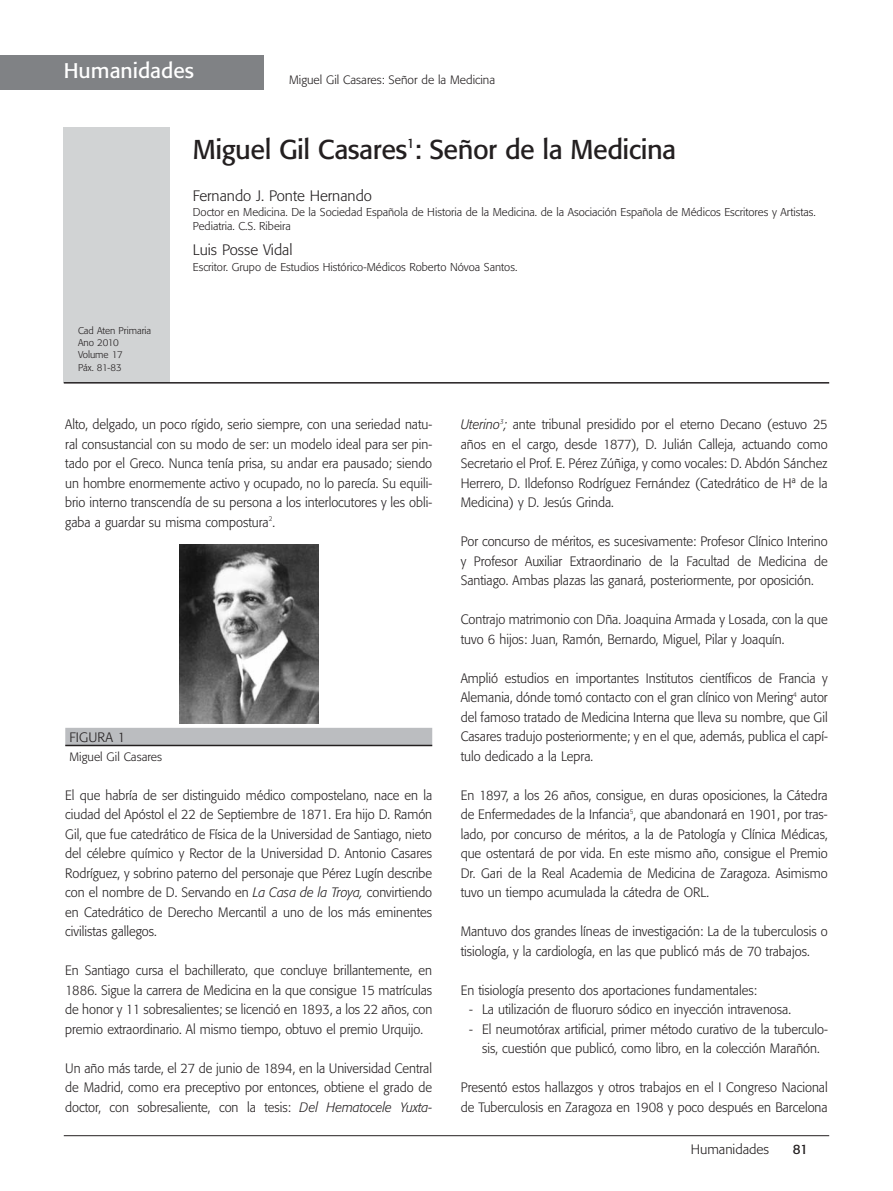
<style>
.page{position:relative;width:893px;height:1191px;background:#fff}
.page>*{position:absolute;margin:0;border:0;box-sizing:border-box;transform-origin:0 0}
.t1{font:27px "Formata";letter-spacing:-.02em;color:#231f20}
.t2{font:21px "Formata";color:#fff}
.t3{font:300 15px "Formata";color:#231f20}
.t4{font:300 13.5px/19.5px "Formata";color:#231f20;text-align:justify;scale:.95 1}
.t5{font:300 13.5px "Formata";color:#231f20}
.t6{font:13.5px "Formata";color:#231f20}
.t7{font:300 12px "Formata";color:#231f20}
.t8{font:300 11.25px/14px "Formata";color:#231f20}
.t9{font:300 9.75px/12px "Formata";color:#231f20}
.s1{font-style:italic}
</style>
<div class="page">
<div style="left:0;top:55px;width:264px;height:34px;background:#808285"></div>
<div style="left:64px;top:128px;width:106px;height:255px;background:#d1d3d4"></div>
<hr style="left:64px;top:382px;width:765px;height:1px;background:#231f20">
<hr style="left:64px;top:1135px;width:765px;height:1px;background:#231f20">
<div style="left:65px;top:728px;width:367px;height:18px;background:#bbbdc0"></div>
<hr style="left:65px;top:744px;width:367px;height:2px;background:#231f20">
<img style="left:179px;top:544px;width:140px;height:179px">
<h2 class="t2" style="left:64px;top:62px;width:132px">Humanidades</h2>
<p class="t7" style="left:289px;top:75px;width:208px">Miguel Gil Casares: Señor de la Medicina</p>
<p class="t9" style="left:78px;top:325px;width:75px">Cad Aten Primaria<br>Ano 2010<br>Volume 17<br>Páx. 81-83</p>
<h1 class="t1" style="left:193px;top:138px;width:485px">Miguel Gil Casares<sup>1</sup>: Señor de la Medicina</h1>
<p class="t3" style="left:193px;top:189px;width:181px">Fernando J. Ponte Hernando</p>
<p class="t8" style="left:193px;top:206px;width:624px">Doctor en Medicina. De la Sociedad Española de Historia de la Medicina. de la Asociación Española de Médicos Escritores y Artistas.<br>Pediatria. C.S. Ribeira</p>
<p class="t3" style="left:193px;top:243px;width:101px">Luis Posse Vidal</p>
<p class="t8" style="left:193px;top:261px;width:326px">Escritor. Grupo de Estudios Histórico-Médicos Roberto Nóvoa Santos.</p>
<p class="t4" style="left:65px;top:415px;width:388px">Alto, delgado, un poco rígido, serio siempre, con una seriedad natu&shy;ral consustancial con su modo de ser: un modelo ideal para ser pin&shy;tado por el Greco. Nunca tenía prisa, su andar era pausado; siendo un hombre enormemente activo y ocupado, no lo parecía. Su equili&shy;brio interno transcendía de su persona a los interlocutores y les obli&shy;gaba a guardar su misma compostura<sup>2</sup>.</p>
<p class="t5" style="left:70px;top:731px;width:57px">FIGURA 1</p>
<p class="t7" style="left:70px;top:751px;width:94px">Miguel Gil Casares</p>
<p class="t4" style="left:65px;top:786px;width:388px">El que habría de ser distinguido médico compostelano, nace en la ciudad del Apóstol el 22 de Septiembre de 1871. Era hijo D. Ramón Gil, que fue catedrático de Física de la Universidad de Santiago, nieto del célebre químico y Rector de la Universidad D. Antonio Casares Rodríguez, y sobrino paterno del personaje que Pérez Lugín describe con el nombre de D. Servando en <span class="s1">La Casa de la Troya,</span> convirtiendo en Catedrático de Derecho Mercantil a uno de los más eminentes civilistas gallegos.</p>
<p class="t4" style="left:65px;top:961px;width:388px">En Santiago cursa el bachillerato, que concluye brillantemente, en 1886. Sigue la carrera de Medicina en la que consigue 15 matrículas de honor y 11 sobresalientes; se licenció en 1893, a los 22 años, con premio extraordinario. Al mismo tiempo, obtuvo el premio Urquijo.</p>
<p class="t4" style="left:65px;top:1059px;width:388px">Un año más tarde, el 27 de junio de 1894, en la Universidad Central de Madrid, como era preceptivo por entonces, obtiene el grado de doctor, con sobresaliente, con la tesis: <span class="s1">Del Hematocele Yuxta-</span></p>
<p class="t4" style="left:461px;top:415px;width:388px"><span class="s1">Uterino</span><sup>3</sup><span class="s1">;</span> ante tribunal presidido por el eterno Decano (estuvo 25 años en el cargo, desde 1877), D. Julián Calleja, actuando como Secretario el Prof. E. Pérez Zúñiga, y como vocales: D. Abdón Sánchez Herrero, D. Ildefonso Rodríguez Fernández (Catedrático de Hª de la Medicina) y D. Jesús Grinda.</p>
<p class="t4" style="left:461px;top:532px;width:388px">Por concurso de méritos, es sucesivamente: Profesor Clínico Interino y Profesor Auxiliar Extraordinario de la Facultad de Medicina de Santiago. Ambas plazas las ganará, posteriormente, por oposición.</p>
<p class="t4" style="left:461px;top:610px;width:388px">Contrajo matrimonio con Dña. Joaquina Armada y Losada, con la que tuvo 6 hijos: Juan, Ramón, Bernardo, Miguel, Pilar y Joaquín.</p>
<p class="t4" style="left:461px;top:669px;width:388px">Amplió estudios en importantes Institutos científicos de Francia y Alemania, dónde tomó contacto con el gran clínico von Mering<sup>4</sup> autor del famoso tratado de Medicina Interna que lleva su nombre, que Gil Casares tradujo posteriormente; y en el que, además, publica el capí&shy;tulo dedicado a la Lepra.</p>
<p class="t4" style="left:461px;top:786px;width:388px">En 1897, a los 26 años, consigue, en duras oposiciones, la Cátedra de Enfermedades de la Infancia<sup>5</sup>, que abandonará en 1901, por tras&shy;lado, por concurso de méritos, a la de Patología y Clínica Médicas, que ostentará de por vida. En este mismo año, consigue el Premio Dr. Gari de la Real Academia de Medicina de Zaragoza. Asimismo tuvo un tiempo acumulada la cátedra de ORL.</p>
<p class="t4" style="left:461px;top:922px;width:388px">Mantuvo dos grandes líneas de investigación: La de la tuberculosis o tisiología, y la cardiología, en las que publicó más de 70 trabajos.</p>
<p class="t4" style="left:461px;top:981px;width:313px">En tisiología presento dos aportaciones fundamentales:</p>
<p class="t4" style="left:469px;top:1000px;width:340px">- La utilización de fluoruro sódico en inyección intravenosa.</p>
<p class="t4" style="left:469px;top:1020px;width:379px;text-align:center">- El neumotórax artificial, primer método curativo de la tuberculo&shy;sis, cuestión que publicó, como libro, en la colección Marañón.</p>
<p class="t4" style="left:461px;top:1078px;width:388px">Presentó estos hallazgos y otros trabajos en el I Congreso Nacional de Tuberculosis en Zaragoza en 1908 y poco después en Barcelona</p>
<p class="t5" style="left:691px;top:1142px;width:80px">Humanidades</p>
<p class="t6" style="left:793px;top:1142px;width:17px">81</p>
</div>
